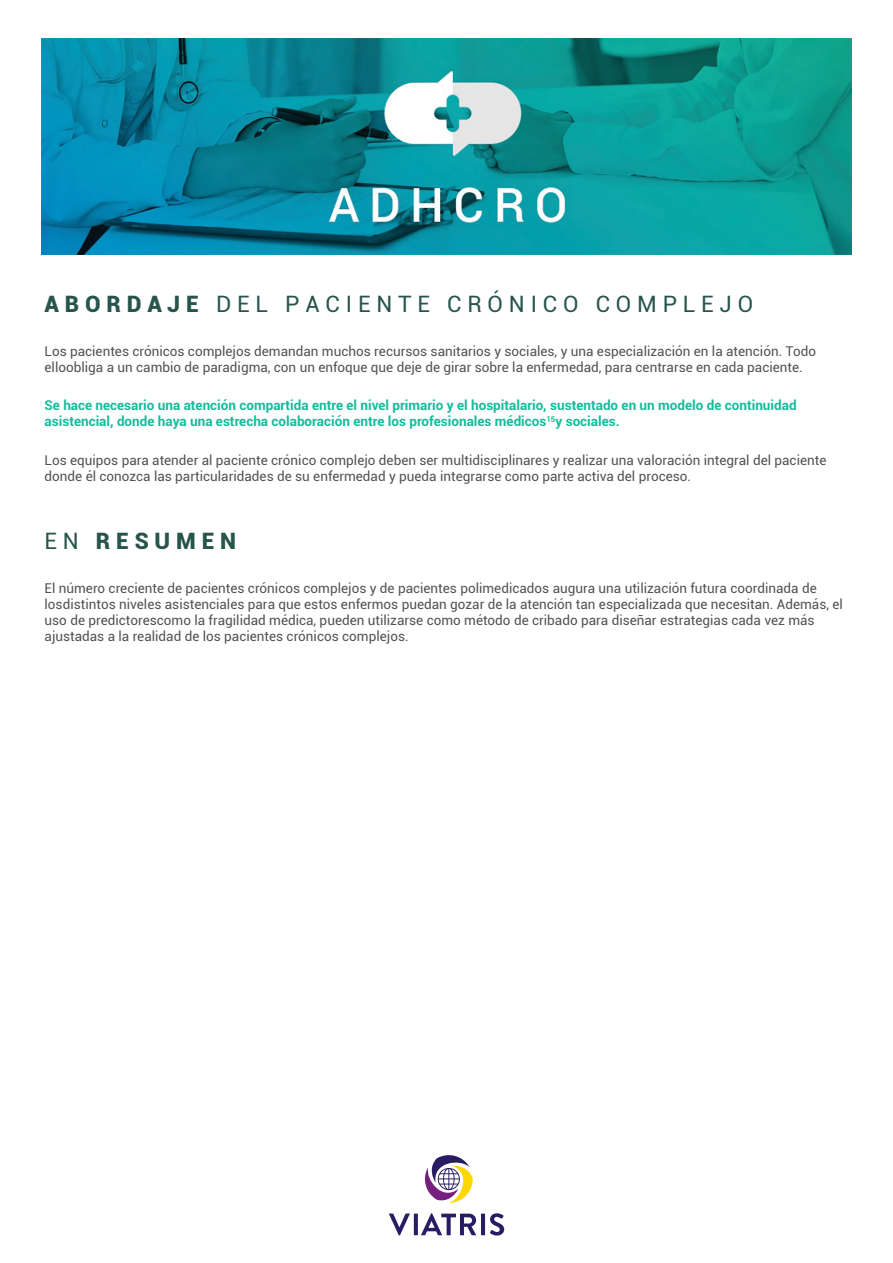
<style>
.page{position:relative;width:893px;height:1263px;background:#fff}
.page>*{position:absolute;margin:0;border:0;box-sizing:border-box;transform-origin:0 0}
.t1{font:22.65px "Roboto";letter-spacing:.26em;color:#27554b}
.t2{font:900 22.65px "Roboto";letter-spacing:.26em;color:#27554b}
.t3{font:13.5px/16.2px "Roboto";color:#525252}
.t4{font:700 13.5px/16.2px "Roboto";color:#16bb9b}
.s1{font-weight:900}
.s2{font-weight:400}
</style>
<div class="page">
<svg style="left:389px;top:1213px;width:115px;height:22px"></svg>
<svg style="left:425px;top:1155px;width:48px;height:48px"></svg>
<img style="left:41px;top:38px;width:810px;height:217px">
<h1 class="t1" style="left:44px;top:288px;width:710px"><span class="s1">ABORDAJE</span> DEL PACIENTE CRÓNICO COMPLEJO</h1>
<p class="t3" style="left:45px;top:342px;width:773px">Los pacientes crónicos complejos demandan muchos recursos sanitarios y sociales, y una especialización en la atención. Todo elloobliga a un cambio de paradigma, con un enfoque que deje de girar sobre la enfermedad, para centrarse en cada paciente.</p>
<p class="t4" style="left:45px;top:397px;width:753px">Se hace necesario una atención compartida entre el nivel primario y el hospitalario, sustentado en un modelo de continuidad asistencial, donde haya una estrecha colaboración entre los profesionales médicos<sup>15</sup>y sociales.</p>
<p class="t3" style="left:45px;top:451px;width:783px">Los equipos para atender al paciente crónico complejo deben ser multidisciplinares y realizar una valoración integral del paciente donde él conozca las particularidades de su enfermedad y pueda integrarse como parte activa del proceso.</p>
<h1 class="t2" style="left:44px;top:525px;width:193px"><span class="s2">EN</span> RESUMEN</h1>
<p class="t3" style="left:45px;top:579px;width:800px">El número creciente de pacientes crónicos complejos y de pacientes polimedicados augura una utilización futura coordinada de losdistintos niveles asistenciales para que estos enfermos puedan gozar de la atención tan especializada que necesitan. Además, el uso de predictorescomo la fragilidad médica, pueden utilizarse como método de cribado para diseñar estrategias cada vez más ajustadas a la realidad de los pacientes crónicos complejos.</p>
</div>
